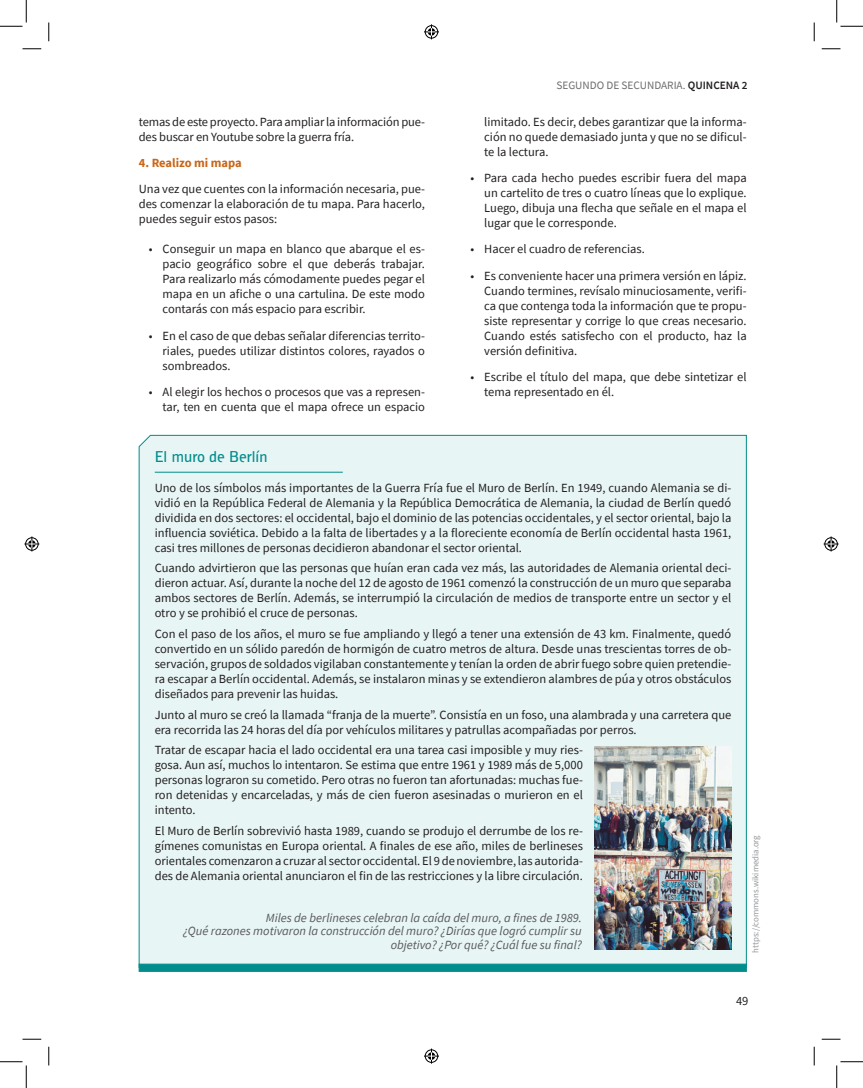
<style>
.page{position:relative;width:863px;height:1088px;background:#fff}
.page>*{position:absolute;margin:0;border:0;box-sizing:border-box;transform-origin:0 0}
.t1{font:15px "Alergia";color:#008d8c}
.t2{font:12.5px/15px "Source Sans Pro";color:#231f20;text-align:justify}
.t3{font:italic 12.5px/13.8px "Source Sans Pro";color:#57585a;text-align:right}
.t4{font:700 12.5px "Source Sans Pro";color:#c96618}
.t5{font:11.25px "Source Sans Pro";color:#6c6d70}
.t6{font:8.75px "Source Sans Pro";color:#939598}
.s1{font-weight:600;color:#231f20}
</style>
<div class="page">
<div style="left:138px;top:434px;width:609px;height:534px;background:#e8f5f5"></div>
<img style="left:594px;top:746px;width:137px;height:203px">
<div style="left:139px;top:963px;width:607px;height:8px;background:#008d8c;border:1px solid #008d8c"></div>
<hr style="left:155px;top:472px;width:188px;height:1px;background:#008d8c">
<svg style="left:22px;top:48px;width:19px;height:2px"></svg>
<svg style="left:821px;top:48px;width:19px;height:2px"></svg>
<svg style="left:22px;top:1038px;width:19px;height:2px"></svg>
<svg style="left:821px;top:1038px;width:19px;height:2px"></svg>
<svg style="left:48px;top:22px;width:2px;height:19px"></svg>
<svg style="left:48px;top:1046px;width:2px;height:19px"></svg>
<svg style="left:813px;top:22px;width:2px;height:19px"></svg>
<svg style="left:813px;top:1046px;width:2px;height:19px"></svg>
<svg style="left:0;top:0;width:27px;height:27px"></svg>
<svg style="left:0;top:1061px;width:27px;height:27px"></svg>
<svg style="left:836px;top:0;width:26px;height:27px"></svg>
<svg style="left:836px;top:1061px;width:26px;height:27px"></svg>
<svg style="left:424px;top:24px;width:15px;height:15px"></svg>
<svg style="left:424px;top:1048px;width:15px;height:15px"></svg>
<svg style="left:24px;top:536px;width:15px;height:15px"></svg>
<svg style="left:823px;top:536px;width:15px;height:15px"></svg>
<p class="t2" style="left:139px;top:114px;width:288px">temas de este proyecto. Para ampliar la información pue&shy;des buscar en Youtube sobre la guerra fría.</p>
<p class="t4" style="left:139px;top:154px;width:104px">4. Realizo mi mapa</p>
<p class="t2" style="left:139px;top:181px;width:288px">Una vez que cuentes con la información necesaria, pue&shy;des comenzar la elaboración de tu mapa. Para hacerlo, puedes seguir estos pasos:</p>
<p class="t2" style="left:162px;top:241px;width:264px;text-indent:-14px">• Conseguir un mapa en blanco que abarque el es&shy;pacio geográfico sobre el que deberás trabajar.<br>Para realizarlo más cómodamente puedes pegar el mapa en un afiche o una cartulina. De este modo contarás con más espacio para escribir.</p>
<p class="t2" style="left:162px;top:328px;width:264px;text-indent:-14px">• En el caso de que debas señalar diferencias territo&shy;riales, puedes utilizar distintos colores, rayados o sombreados.</p>
<p class="t2" style="left:149px;top:384px;width:278px;text-align:right">• Al elegir los hechos o procesos que vas a represen&shy;tar, ten en cuenta que el mapa ofrece un espacio</p>
<p class="t5" style="left:556px;top:78px;width:193px">SEGUNDO DE SECUNDARIA. <span class="s1">QUINCENA 2</span></p>
<p class="t2" style="left:484px;top:114px;width:264px">limitado. Es decir, debes garantizar que la informa&shy;ción no quede demasiado junta y que no se dificul&shy;te la lectura.</p>
<p class="t2" style="left:484px;top:170px;width:264px;text-indent:-14px">• Para cada hecho puedes escribir fuera del mapa un cartelito de tres o cuatro líneas que lo explique.<br>Luego, dibuja una flecha que señale en el mapa el lugar que le corresponde.</p>
<p class="t2" style="left:470px;top:241px;width:176px">• Hacer el cuadro de referencias.</p>
<p class="t2" style="left:484px;top:268px;width:264px;text-indent:-14px">• Es conveniente hacer una primera versión en lápiz.<br>Cuando termines, revísalo minuciosamente, verifi&shy;ca que contenga toda la información que te propu&shy;siste representar y corrige lo que creas necesario.<br>Cuando estés satisfecho con el producto, haz la versión definitiva.</p>
<p class="t2" style="left:484px;top:369px;width:264px;text-indent:-14px">• Escribe el título del mapa, que debe sintetizar el tema representado en él.</p>
<p class="t1" style="left:155px;top:447px;width:114px">El muro de Berlín</p>
<p class="t2" style="left:155px;top:480px;width:578px">Uno de los símbolos más importantes de la Guerra Fría fue el Muro de Berlín. En 1949, cuando Alemania se di&shy;vidió en la República Federal de Alemania y la República Democrática de Alemania, la ciudad de Berlín quedó dividida en dos sectores: el occidental, bajo el dominio de las potencias occidentales, y el sector oriental, bajo la influencia soviética. Debido a la falta de libertades y a la floreciente economía de Berlín occidental hasta 1961, casi tres millones de personas decidieron abandonar el sector oriental.</p>
<p class="t2" style="left:155px;top:560px;width:578px">Cuando advirtieron que las personas que huían eran cada vez más, las autoridades de Alemania oriental deci&shy;dieron actuar. Así, durante la noche del 12 de agosto de 1961 comenzó la construcción de un muro que separaba ambos sectores de Berlín. Además, se interrumpió la circulación de medios de transporte entre un sector y el otro y se prohibió el cruce de personas.</p>
<p class="t2" style="left:155px;top:626px;width:578px">Con el paso de los años, el muro se fue ampliando y llegó a tener una extensión de 43 km. Finalmente, quedó convertido en un sólido paredón de hormigón de cuatro metros de altura. Desde unas trescientas torres de ob&shy;servación, grupos de soldados vigilaban constantemente y tenían la orden de abrir fuego sobre quien pretendie&shy;ra escapar a Berlín occidental. Además, se instalaron minas y se extendieron alambres de púa y otros obstáculos diseñados para prevenir las huidas.</p>
<p class="t2" style="left:155px;top:706px;width:578px">Junto al muro se creó la llamada “franja de la muerte”. Consistía en un foso, una alambrada y una carretera que era recorrida las 24 horas del día por vehículos militares y patrullas acompañadas por perros.</p>
<p class="t2" style="left:155px;top:742px;width:429px">Tratar de escapar hacia el lado occidental era una tarea casi imposible y muy ries&shy;gosa. Aun así, muchos lo intentaron. Se estima que entre 1961 y 1989 más de 5,000 personas lograron su cometido. Pero otras no fueron tan afortunadas: muchas fue&shy;ron detenidas y encarceladas, y más de cien fueron asesinadas o murieron en el intento.</p>
<p class="t2" style="left:155px;top:823px;width:429px">El Muro de Berlín sobrevivió hasta 1989, cuando se produjo el derrumbe de los re&shy;gímenes comunistas en Europa oriental. A finales de ese año, miles de berlineses orientales comenzaron a cruzar al sector occidental. El 9 de noviembre, las autorida&shy;des de Alemania oriental anunciaron el fin de las restricciones y la libre circulación.</p>
<p class="t3" style="left:183px;top:910px;width:400px">Miles de berlineses celebran la caída del muro, a fines de 1989.<br>¿Qué razones motivaron la construcción del muro? ¿Dirías que logró cumplir su objetivo? ¿Por qué? ¿Cuál fue su final?</p>
<p class="t6" style="left:750px;top:952px;width:119px;rotate:-90deg">https://commons.wikimedia.org</p>
<p class="t2" style="left:736px;top:993px;width:14px">49</p>
</div>
